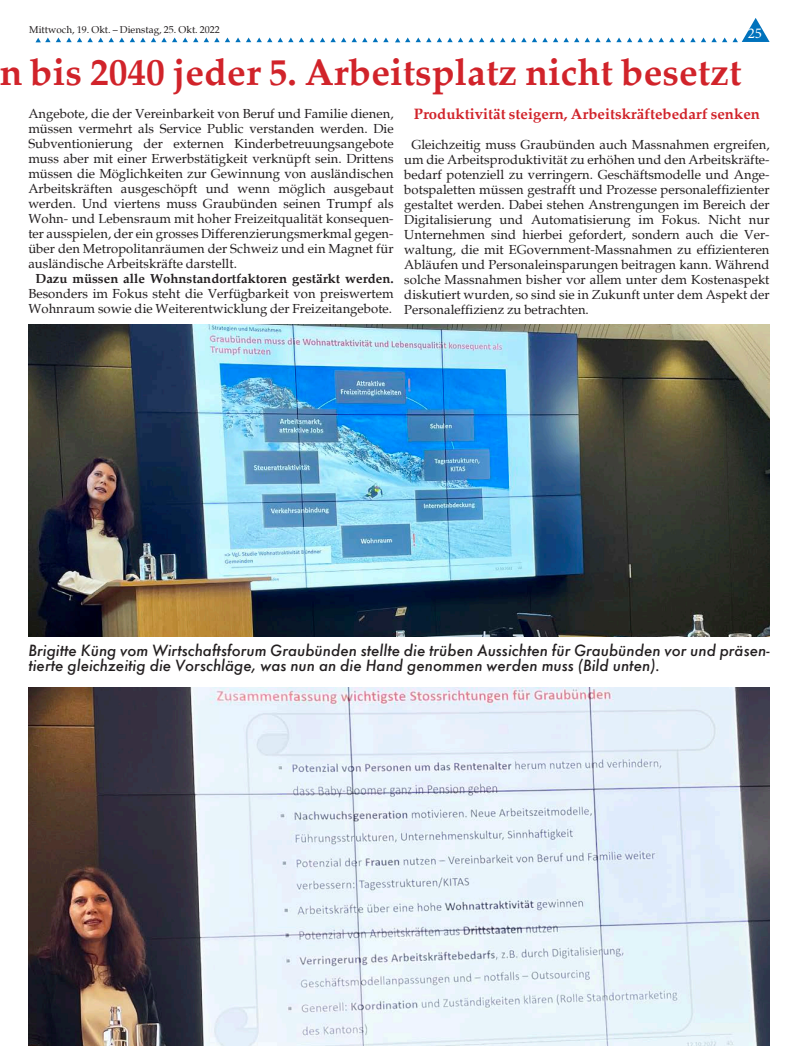
<style>
.page{position:relative;width:798px;height:1063px;background:#fff}
.page>*{position:absolute;margin:0;border:0;box-sizing:border-box;transform-origin:0 0}
.t1{font:700 37.5px "Palatia";color:#d1232a}
.Lauftext{font:italic 500 15px/15px "Futura";color:#231f20}
.Lauftext-2{font:700 15px "Palatia";color:#d1232a}
.t2{font:15px "Minion Pro";color:#fff}
.Lauftext-3{font:13.12px/15px "Palatia";color:#231f20;text-align:justify}
.t3{font:10px "Palatia";color:#231f20}
.s1{font-weight:700}
</style>
<div class="page">
<svg style="left:669px;top:38px;width:15px;height:4px"></svg>
<svg style="left:595px;top:38px;width:68px;height:4px"></svg>
<svg style="left:574px;top:38px;width:15px;height:4px"></svg>
<svg style="left:500px;top:38px;width:68px;height:4px"></svg>
<svg style="left:479px;top:38px;width:15px;height:4px"></svg>
<svg style="left:690px;top:18px;width:79px;height:24px"></svg>
<svg style="left:395px;top:38px;width:78px;height:4px"></svg>
<svg style="left:320px;top:38px;width:68px;height:4px"></svg>
<svg style="left:225px;top:38px;width:89px;height:4px"></svg>
<svg style="left:130px;top:38px;width:89px;height:4px"></svg>
<svg style="left:35px;top:38px;width:89px;height:4px"></svg>
<img style="left:28px;top:324px;width:741px;height:313px">
<img style="left:28px;top:688px;width:741px;height:357px">
<p class="t3" style="left:29px;top:23px;width:192px">Mittwoch, 19. Okt. – Dienstag, 25. Okt. 2022</p>
<h1 class="t1" style="left:-1px;top:49px;width:744px">n bis 2040 jeder 5. Arbeitsplatz nicht besetzt</h1>
<p class="Lauftext-3" style="left:28px;top:106px;width:367px">Angebote, die der Vereinbarkeit von Beruf und Familie dienen, müssen vermehrt als Service Public verstanden werden. Die Subventionierung der externen Kinderbetreuungsangebote muss aber mit einer Erwerbstätigkeit verknüpft sein. Drittens müssen die Möglichkeiten zur Gewinnung von ausländischen Arbeitskräften ausgeschöpft und wenn möglich ausgebaut werden. Und viertens muss Graubünden seinen Trumpf als Wohn- und Lebensraum mit hoher Freizeitqualität konsequen&shy;ter ausspielen, der ein grosses Differenzierungsmerkmal gegen&shy;über den Metropolitanräumen der Schweiz und ein Magnet für ausländische Arbeitskräfte darstellt.</p>
<p class="Lauftext-3" style="left:28px;top:271px;width:366px;text-align:center"><span class="s1">Dazu müssen alle Wohnstandortfaktoren gestärkt werden.<br></span>Besonders im Fokus steht die Verfügbarkeit von preiswertem<br>Wohnraum sowie die Weiterentwicklung der Freizeitangebote.</p>
<p class="t2" style="left:747px;top:23px;width:16px">25</p>
<p class="Lauftext-2" style="left:414px;top:105px;width:347px">Produktivität steigern, Arbeitskräftebedarf senken</p>
<p class="Lauftext-3" style="left:404px;top:138px;width:366px;text-indent:7px">Gleichzeitig muss Graubünden auch Massnahmen ergreifen, um die Arbeitsproduktivität zu erhöhen und den Arbeitskräfte&shy;bedarf potenziell zu verringern. Geschäftsmodelle und Ange&shy;botspaletten müssen gestrafft und Prozesse personaleffizienter gestaltet werden. Dabei stehen Anstrengungen im Bereich der Digitalisierung und Automatisierung im Fokus. Nicht nur Unternehmen sind hierbei gefordert, sondern auch die Ver&shy;waltung, die mit EGovernment-Massnahmen zu effizienteren Abläufen und Personaleinsparungen beitragen kann. Während solche Massnahmen bisher vor allem unter dem Kostenaspekt diskutiert wurden, so sind sie in Zukunft unter dem Aspekt der Personaleffizienz zu betrachten.</p>
<p class="Lauftext" style="left:28px;top:643px;width:742px">Brigitte Küng vom Wirtschaftsforum Graubünden stellte die trüben Aussichten für Graubünden vor und präsen&shy;tierte gleichzeitig die Vorschläge, was nun an die Hand genommen werden muss (Bild unten).</p>
</div>
